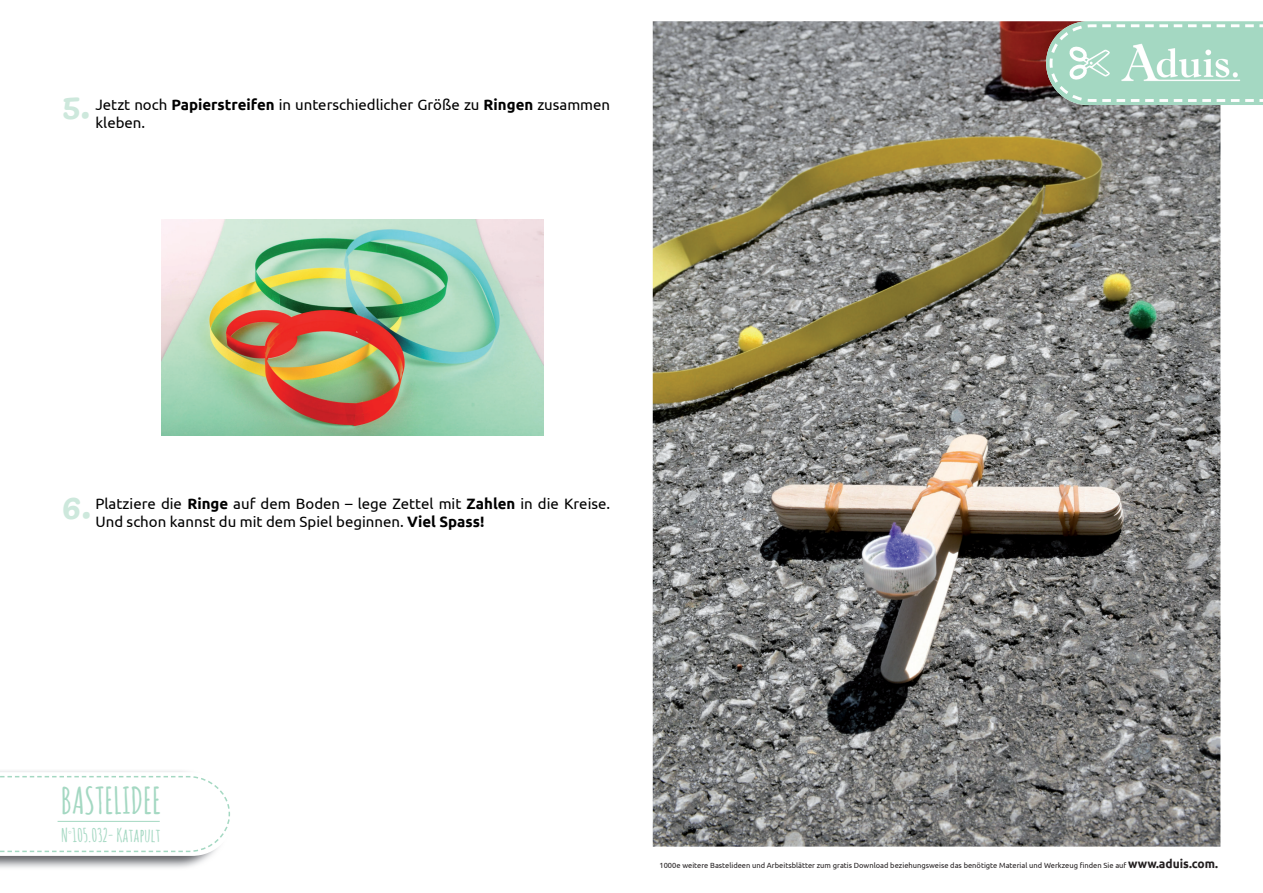
<style>
.page{position:relative;width:1263px;height:893px;background:#fff}
.page>*{position:absolute;margin:0;border:0;box-sizing:border-box;transform-origin:0 0}
.t1{font:700 36.45px "Amatic SC";color:#a4d8c2}
.t2{font:700 18.45px "Amatic SC";color:#a4d8c2}
.t3{font:15px/18px "Ubuntu";color:#000}
.t4{font:7.5px "Ubuntu";color:#231f20}
.s1{font-weight:700}
.s2{font-weight:700;font-size:12px}
</style>
<div class="page">
<img style="left:653px;top:21px;width:567px;height:826px">
<svg style="left:0;top:772px;width:230px;height:84px"></svg>
<hr style="left:58px;top:821px;width:102px;height:1px;background:#a4d8c2">
<svg style="left:1046px;top:21px;width:217px;height:84px;background:#aed6c4"></svg>
<img style="left:162px;top:220px;width:382px;height:215px">
<p class="t3" style="left:95px;top:95px;width:516px">Jetzt noch <span class="s1">Papierstreifen</span> in unterschiedlicher Größe zu <span class="s1">Ringen</span> zusammen kleben.</p>
<p class="t3" style="left:95px;top:494px;width:516px">Platziere die <span class="s1">Ringe</span> auf dem Boden – lege Zettel mit <span class="s1">Zahlen</span> in die Kreise.<br>Und schon kannst du mit dem Spiel beginnen. <span class="s1">Viel Spass!</span></p>
<h1 class="t1" style="left:61px;top:774px;width:102px">BASTELIDEE</h1>
<p class="t2" style="left:61px;top:822px;width:101px">N<sup>°</sup>105.032- Katapult</p>
<p class="t4" style="left:659px;top:860px;width:560px">1000e weitere Bastelideen und Arbeitsblätter zum gratis Download beziehungsweise das benötigte Material und Werkzeug finden Sie auf <span class="s2">www.aduis.com.</span></p>
</div>
